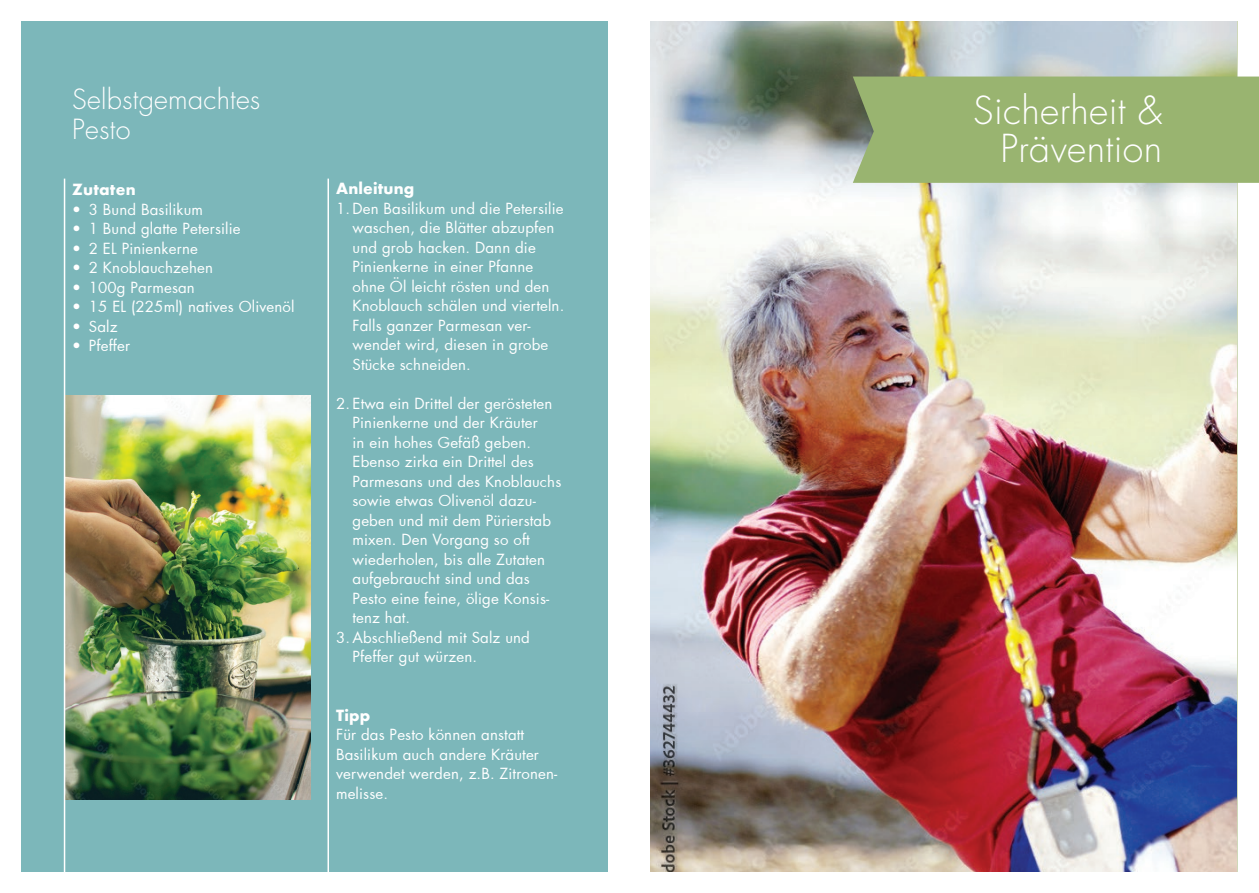
<style>
.page{position:relative;width:1259px;height:893px;background:#fff}
.page>*{position:absolute;margin:0;border:0;box-sizing:border-box;transform-origin:0 0}
.t1{font:300 37.5px/37.5px "Futura";letter-spacing:.01em;color:#fff;text-align:right}
.t2{font:300 27px/30px "Futura";letter-spacing:.01em;color:#fff}
.t3{font:15px/19.5px "Futura";letter-spacing:.01em;color:#fff}
.t4{font:700 15px "Futura";letter-spacing:.01em;color:#fff}
</style>
<div class="page">
<img style="left:651px;top:21px;width:585px;height:851px">
<div style="left:853px;top:77px;width:406px;height:106px;background:#99b470"></div>
<div style="left:21px;top:21px;width:587px;height:851px;background:#7cb7ba"></div>
<hr style="left:327px;top:179px;width:2px;height:714px;background:#fff">
<img style="left:65px;top:395px;width:245px;height:404px">
<hr style="left:64px;top:179px;width:1px;height:714px;background:#fff">
<h2 class="t2" style="left:72px;top:85px;width:189px">Selbstgemachtes<br>Pesto</h2>
<p class="t4" style="left:72px;top:179px;width:65px">Zutaten</p>
<p class="t3" style="left:72px;top:199px;width:132px">• 3 Bund Basilikum</p>
<p class="t3" style="left:72px;top:219px;width:170px">• 1 Bund glatte Petersilie</p>
<p class="t3" style="left:72px;top:238px;width:127px">• 2 EL Pinienkerne</p>
<p class="t3" style="left:72px;top:258px;width:142px">• 2 Knoblauchzehen</p>
<p class="t3" style="left:72px;top:277px;width:124px">• 100g Parmesan</p>
<p class="t3" style="left:72px;top:297px;width:224px">• 15 EL (225ml) natives Olivenöl</p>
<p class="t3" style="left:72px;top:316px;width:47px">• Salz</p>
<p class="t3" style="left:72px;top:336px;width:59px">• Pfeffer</p>
<p class="t4" style="left:336px;top:178px;width:80px">Anleitung</p>
<p class="t3" style="left:352px;top:198px;width:213px;text-indent:-17px">1. Den Basilikum und die Petersilie waschen, die Blätter abzupfen und grob hacken. Dann die<br>Pinienkerne in einer Pfanne ohne Öl leicht rösten und den<br>Knoblauch schälen und vierteln.<br>Falls ganzer Parmesan ver&shy;wendet wird, diesen in grobe<br>Stücke schneiden.</p>
<p class="t3" style="left:352px;top:393px;width:210px;text-indent:-17px">2. Etwa ein Drittel der gerösteten<br>Pinienkerne und der Kräuter<br>in ein hohes Gefäß geben.<br>Ebenso zirka ein Drittel des<br>Parmesans und des Knoblauchs sowie etwas Olivenöl dazu&shy;geben und mit dem Pürierstab mixen. Den Vorgang so oft wiederholen, bis alle Zutaten aufgebraucht sind und das<br>Pesto eine feine, ölige Konsis&shy;tenz hat.</p>
<p class="t3" style="left:352px;top:627px;width:179px;text-indent:-17px">3. Abschließend mit Salz und<br>Pfeffer gut würzen.</p>
<p class="t4" style="left:336px;top:704px;width:36px">Tipp</p>
<p class="t3" style="left:336px;top:725px;width:223px">Für das Pesto können anstatt<br>Basilikum auch andere Kräuter verwendet werden, z.B. Zitronen&shy;melisse.</p>
<h1 class="t1" style="left:973px;top:92px;width:190px">Sicherheit &amp;<br>Prävention</h1>
</div>
